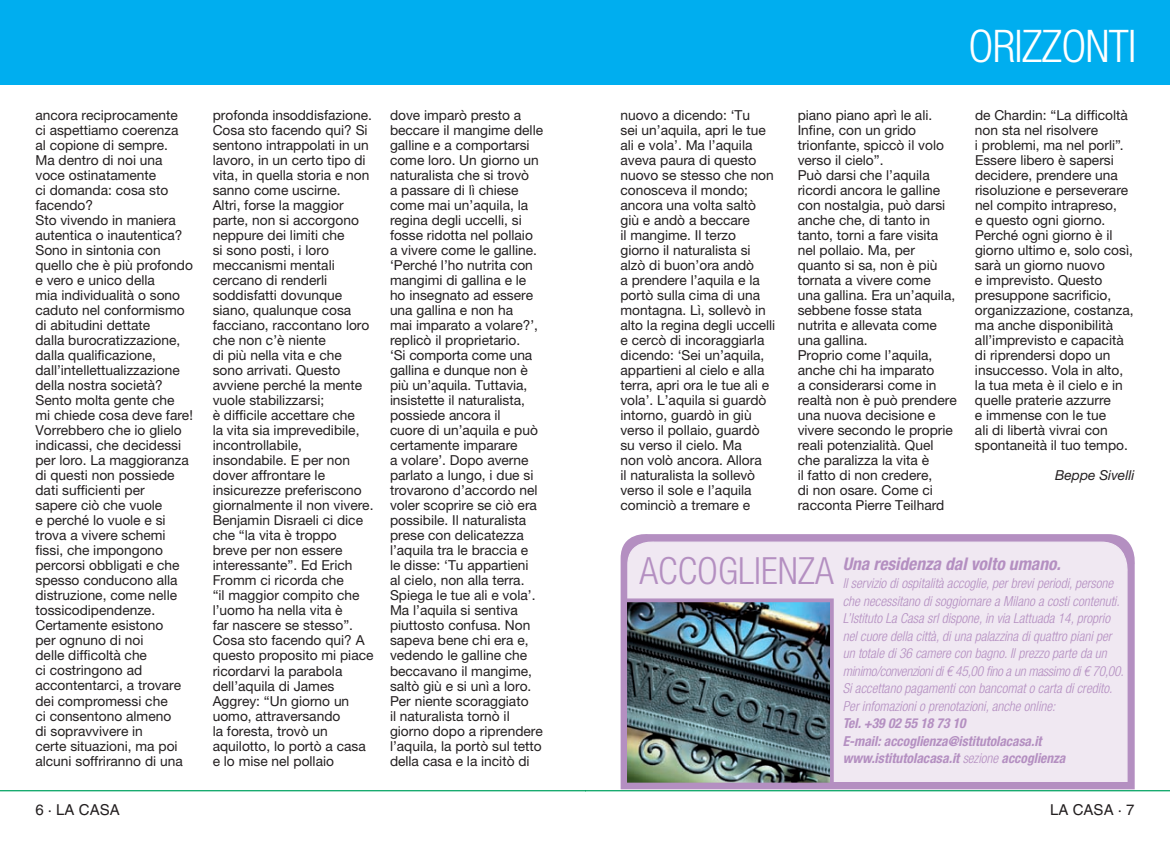
<style>
.page{position:relative;width:1170px;height:851px;background:#fff}
.page>*{position:absolute;margin:0;border:0;box-sizing:border-box;transform-origin:0 0}
.t1{font:300 condensed 45px "Helvetica Neue LT Std";letter-spacing:-.02em;color:#fff}
.t2{font:300 condensed 37.5px "Helvetica Neue LT Std";color:#b48fc1}
.t3{font:italic 700 condensed 17.5px "Helvetica Neue LT Std";color:#b48fc1}
.t4{font:15px "Helvetica LT Std";color:#231f20}
.t5{font:13.75px/15px "Helvetica Neue LT Std";color:#231f20}
.t6{font:italic 300 condensed 13.75px/17.5px "Helvetica Neue LT Std";color:#b48fc1}
.t7{font:italic 700 condensed 13.75px/17.5px "Helvetica Neue LT Std";color:#b48fc1}
.t8{font:italic 13.75px "Helvetica Neue LT Std";color:#231f20}
.s1{font-weight:300}
</style>
<div class="page">
<hr style="left:0;top:790px;width:585px;height:1px;background:#00a261">
<hr style="left:585px;top:790px;width:584px;height:1px;background:#00a261">
<div style="left:576px;top:0;width:593px;height:85px;background:#00aeef"></div>
<svg style="left:620px;top:534px;width:515px;height:255px;background:#b996c5"></svg>
<div style="left:626px;top:540px;width:502px;height:242px;background:#f0e8f2"></div>
<img style="left:628px;top:603px;width:200px;height:178px">
<div style="left:623px;top:598px;width:210px;height:188px;border:4px solid #b48fc1"></div>
<div style="left:0;top:0;width:597px;height:85px;background:#00aeef"></div>
<p class="t5" style="left:35px;top:107px;width:159px">ancora reciprocamente<br>ci aspettiamo coerenza<br>al copione di sempre.<br>Ma dentro di noi una voce ostinatamente<br>ci domanda: cosa sto facendo?<br>Sto vivendo in maniera autentica o inautentica?<br>Sono in sintonia con quello che è più profondo e vero e unico della<br>mia individualità o sono caduto nel conformismo di abitudini dettate<br>dalla burocratizzazione, dalla qualificazione, dall’intellettualizzazione della nostra società?<br>Sento molta gente che<br>mi chiede cosa deve fare!<br>Vorrebbero che io glielo indicassi, che decidessi per loro. La maggioranza di questi non possiede dati sufficienti per<br>sapere ciò che vuole<br>e perché lo vuole e si trova a vivere schemi fissi, che impongono percorsi obbligati e che spesso conducono alla distruzione, come nelle tossicodipendenze.<br>Certamente esistono<br>per ognuno di noi<br>delle difficoltà che<br>ci costringono ad accontentarci, a trovare dei compromessi che<br>ci consentono almeno<br>di sopravvivere in<br>certe situazioni, ma poi alcuni soffriranno di una</p>
<p class="t5" style="left:213px;top:107px;width:162px">profonda insoddisfazione.<br>Cosa sto facendo qui? Si sentono intrappolati in un lavoro, in un certo tipo di vita, in quella storia e non sanno come uscirne.<br>Altri, forse la maggior parte, non si accorgono neppure dei limiti che<br>si sono posti, i loro meccanismi mentali cercano di renderli soddisfatti dovunque siano, qualunque cosa facciano, raccontano loro che non c’è niente<br>di più nella vita e che sono arrivati. Questo avviene perché la mente vuole stabilizzarsi;<br>è difficile accettare che<br>la vita sia imprevedibile, incontrollabile, insondabile. E per non dover affrontare le insicurezze preferiscono giornalmente il non vivere.<br>Benjamin Disraeli ci dice che “la vita è troppo breve per non essere interessante”. Ed Erich<br>Fromm ci ricorda che<br>“il maggior compito che l’uomo ha nella vita è<br>far nascere se stesso”.<br>Cosa sto facendo qui? A questo proposito mi piace ricordarvi la parabola dell’aquila di James<br>Aggrey: “Un giorno un uomo, attraversando<br>la foresta, trovò un aquilotto, lo portò a casa e lo mise nel pollaio</p>
<p class="t5" style="left:390px;top:107px;width:155px">dove imparò presto a beccare il mangime delle galline e a comportarsi come loro. Un giorno un naturalista che si trovò<br>a passare di lì chiese come mai un’aquila, la regina degli uccelli, si fosse ridotta nel pollaio a vivere come le galline. ‘Perché l’ho nutrita con mangimi di gallina e le ho insegnato ad essere una gallina e non ha<br>mai imparato a volare?’, replicò il proprietario.<br>‘Si comporta come una gallina e dunque non è più un’aquila. Tuttavia, insistette il naturalista, possiede ancora il<br>cuore di un’aquila e può certamente imparare<br>a volare’. Dopo averne parlato a lungo, i due si trovarono d’accordo nel voler scoprire se ciò era possibile. Il naturalista prese con delicatezza l’aquila tra le braccia e<br>le disse: ‘Tu appartieni<br>al cielo, non alla terra.<br>Spiega le tue ali e vola’.<br>Ma l’aquila si sentiva piuttosto confusa. Non sapeva bene chi era e, vedendo le galline che beccavano il mangime, saltò giù e si unì a loro.<br>Per niente scoraggiato<br>il naturalista tornò il giorno dopo a riprendere l’aquila, la portò sul tetto della casa e la incitò di</p>
<h1 class="t1" style="left:968px;top:21px;width:169px">ORIZZONTI</h1>
<p class="t5" style="left:620px;top:107px;width:156px">nuovo a dicendo: ‘Tu<br>sei un’aquila, apri le tue ali e vola’. Ma l’aquila aveva paura di questo nuovo se stesso che non conosceva il mondo; ancora una volta saltò giù e andò a beccare<br>il mangime. Il terzo giorno il naturalista si alzò di buon’ora andò<br>a prendere l’aquila e la portò sulla cima di una montagna. Lì, sollevò in alto la regina degli uccelli e cercò di incoraggiarla dicendo: ‘Sei un’aquila, appartieni al cielo e alla terra, apri ora le tue ali e vola’. L’aquila si guardò intorno, guardò in giù verso il pollaio, guardò su verso il cielo. Ma<br>non volò ancora. Allora<br>il naturalista la sollevò verso il sole e l’aquila cominciò a tremare e</p>
<p class="t5" style="left:797px;top:107px;width:160px">piano piano aprì le ali.<br>Infine, con un grido trionfante, spiccò il volo verso il cielo”.<br>Può darsi che l’aquila ricordi ancora le galline con nostalgia, può darsi anche che, di tanto in tanto, torni a fare visita nel pollaio. Ma, per quanto si sa, non è più tornata a vivere come una gallina. Era un’aquila, sebbene fosse stata nutrita e allevata come una gallina.<br>Proprio come l’aquila, anche chi ha imparato<br>a considerarsi come in realtà non è può prendere una nuova decisione e vivere secondo le proprie reali potenzialità. Quel che paralizza la vita è<br>il fatto di non credere,<br>di non osare. Come ci racconta Pierre Teilhard</p>
<p class="t5" style="left:974px;top:107px;width:160px">de Chardin: “La difficoltà non sta nel risolvere<br>i problemi, ma nel porli”.<br>Essere libero è sapersi decidere, prendere una risoluzione e perseverare nel compito intrapreso,<br>e questo ogni giorno.<br>Perché ogni giorno è il giorno ultimo e, solo così, sarà un giorno nuovo<br>e imprevisto. Questo presuppone sacrificio, organizzazione, costanza, ma anche disponibilità all’imprevisto e capacità di riprendersi dopo un insuccesso. Vola in alto, la tua meta è il cielo e in quelle praterie azzurre<br>e immense con le tue<br>ali di libertà vivrai con spontaneità il tuo tempo.</p>
<p class="t8" style="left:1054px;top:467px;width:81px">Beppe Sivelli</p>
<h2 class="t2" style="left:639px;top:549px;width:196px">ACCOGLIENZA</h2>
<p class="t3" style="left:842px;top:553px;width:219px">Una residenza dal volto umano.</p>
<p class="t6" style="left:842px;top:574px;width:282px">ll servizio di ospitalità accoglie, per brevi periodi, persone che necessitano di soggiornare a Milano a costi contenuti.<br>L’Istituto La Casa srl dispone, in via Lattuada 14, proprio nel cuore della città, di una palazzina di quattro piani per un totale di 36 camere con bagno. Il prezzo parte da un minimo/convenzioni di € 45,00 fino a un massimo di € 70,00.<br>Si accettano pagamenti con bancomat o carta di credito.<br>Per infomazioni o prenotazioni, anche online:</p>
<p class="t7" style="left:842px;top:714px;width:224px">Tel. +39 02 55 18 73 10<br>E-mail: accoglienza@istitutolacasa.it www.istitutolacasa.it <span class="s1">sezione</span> accoglienza</p>
<p class="t4" style="left:48px;top:800px;width:42px">· LA CASA</p>
<p class="t4" style="left:1050px;top:800px;width:73px">LA CASA ·</p>
</div>
